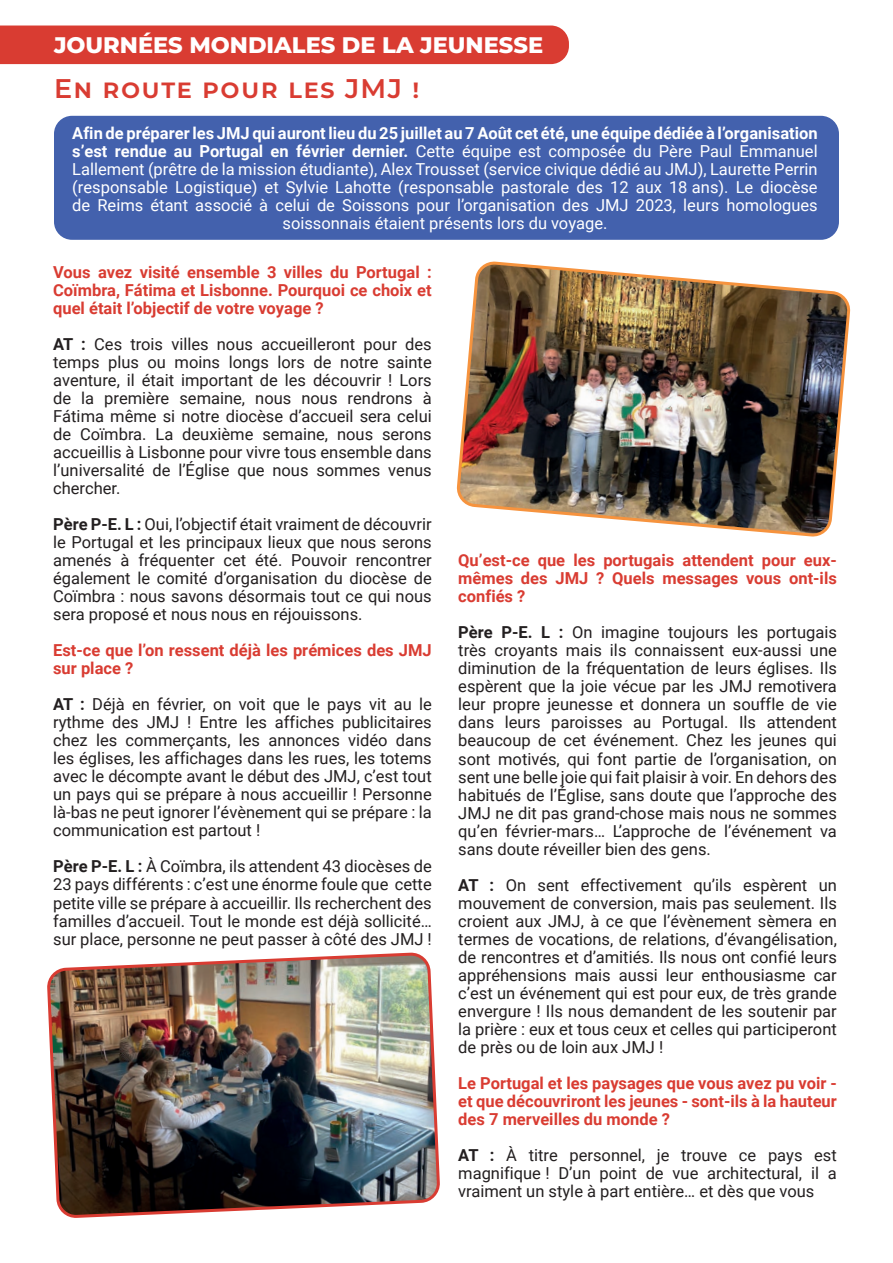
<style>
.page{position:relative;width:893px;height:1263px;background:#fff}
.page>*{position:absolute;margin:0;border:0;box-sizing:border-box;transform-origin:0 0}
.t1{font:600 27px "Montserrat";letter-spacing:.05em;color:#d93c32}
.t2{font:800 22.5px "Montserrat";color:#fff}
.t3{font:16.5px/18px "Roboto";color:#231f20;text-align:justify}
.t4{font:16.5px/18px "Roboto";color:#fff;text-align:center}
.t5{font:700 16.5px/18px "Roboto";color:#d93c32;text-align:justify}
.s1{font-weight:700}
.s2{color:#4361ad}
.s3{color:#fff}
</style>
<div class="page">
<div style="left:54px;top:116px;width:785px;height:124px;background:#4361ad;border-radius:18px"></div>
<div style="left:0;top:26px;width:569px;height:38px;background:#d93c32"></div>
<img style="left:48px;top:954px;width:391px;height:263px">
<img style="left:456px;top:261px;width:395px;height:276px">
<h2 class="t2" style="left:54px;top:29px;width:491px">JOURNÉES MONDIALES DE LA JEUNESSE</h2>
<h1 class="t1" style="left:54px;top:70px;width:367px">En route pour les JMJ !</h1>
<p class="t4" style="left:72px;top:123px;width:747px"><span class="s1">Afin de préparer les JMJ qui auront lieu du 25 juillet au 7 Août cet été, une équipe dédiée à l’organisation s’est rendue au Portugal en février dernier.</span> Cette équipe est composée du Père Paul Emmanuel Lallement (prêtre de la mission étudiante), Alex Trousset (service civique dédié au JMJ), Laurette Perrin (responsable Logistique) et Sylvie Lahotte (responsable pastorale des 12 aux 18<span class="s2">.</span>ans). Le diocèse de Reims étant associé à celui de Soissons pour l’organisation des JMJ 2023, leurs homologues soissonnais étaient présents lors du voyage.</p>
<p class="t5" style="left:53px;top:263px;width:380px">Vous avez visité ensemble 3 villes du Portugal :<br>Coïmbra, Fátima et Lisbonne. Pourquoi ce choix et quel était l’objectif de votre voyage ?</p>
<p class="t3" style="left:53px;top:335px;width:380px"><span class="s1">AT :</span> Ces trois villes nous accueilleront pour des temps plus ou moins longs lors de notre sainte aventure, il était important de les découvrir ! Lors de la première semaine, nous nous rendrons à Fátima même si notre diocèse d’accueil sera celui de Coïmbra. La deuxième semaine, nous serons accueillis à Lisbonne pour vivre tous ensemble dans l’universalité de l’Église que nous sommes venus chercher.</p>
<p class="t3" style="left:53px;top:515px;width:380px"><span class="s1">Père P-E. L :</span> Oui, l’objectif était vraiment de découvrir le Portugal et les principaux lieux que nous serons amenés à fréquenter cet été. Pouvoir rencontrer également le comité d’organisation du diocèse de Coïmbra : nous savons désormais tout ce qui nous sera proposé et nous nous en réjouissons.</p>
<p class="t5" style="left:53px;top:641px;width:380px">Est-ce que l’on ressent déjà les prémices des JMJ sur place ?</p>
<p class="t3" style="left:53px;top:695px;width:380px"><span class="s1">AT :</span> Déjà en février, on voit que le pays vit au le rythme des JMJ ! Entre les affiches publicitaires chez les commerçants, les annonces vidéo dans les églises, les affichages dans les rues, les totems avec le décompte avant le début des JMJ, c’est tout un pays qui se prépare à nous accueillir ! Personne là-bas ne peut ignorer l’évènement qui se prépare : la communication est partout !</p>
<p class="t3" style="left:53px;top:857px;width:380px"><span class="s1">Père P-E. L :</span> À Coïmbra, ils attendent 43 diocèses de 23 pays différents : c’est une énorme foule que cette petite ville se prépare à accueillir. Ils recherchent des familles d’accueil. Tout le monde est déjà sollicité… sur place, personne ne peut passer à côté des JMJ !</p>
<p class="t5" style="left:458px;top:551px;width:380px">Qu’est-ce que les portugais attendent pour eux&shy;mêmes des JMJ ? Quels messages vous ont-ils confiés ?</p>
<p class="t3" style="left:458px;top:623px;width:380px"><span class="s1">Père P-E. L :</span> On imagine toujours les portugais très croyants mais ils connaissent eux-aussi une diminution de la fréquentation de leurs églises. Ils espèrent que la joie vécue par les JMJ remotivera leur propre jeunesse et donnera un souffle de vie dans leurs paroisses au Portugal. Ils attendent beaucoup de cet événement. Chez les jeunes qui sont motivés, qui font partie de l’organisation, on sent une belle joie qui fait plaisir à voir. En dehors des habitués de l’Église, sans doute que l’approche des JMJ ne dit pas grand-chose mais nous ne sommes qu’en février-mars… L’approche de l’événement va sans doute réveiller bien des gens.</p>
<p class="t3" style="left:458px;top:875px;width:380px"><span class="s1">AT :</span> On sent effectivement qu’ils espèrent un mouvement de conversion, mais pas seulement. Ils croient aux JMJ, à ce que l’évènement sèmera en termes de vocations, de relations, d’évangélisation, de rencontres et d’amitiés. Ils nous ont confié leurs appréhensions mais aussi leur enthousiasme car c’est un événement qui est pour eux, de très grande envergure ! Ils nous demandent de les soutenir par la prière : eux et tous ceux et celles qui participeront de près ou de loin aux JMJ !</p>
<p class="t5" style="left:458px;top:1073px;width:380px">Le Portugal et les paysages que vous avez pu voir - et que découvriront les jeunes - sont-ils à la hauteur des 7 merveilles du monde ?</p>
<p class="t3" style="left:458px;top:1145px;width:380px"><span class="s1">AT :</span> À titre personnel, je trouve ce pays est magnifique<span class="s3">.</span>! D’un point de vue architectural, il a vraiment un style à part entière… et dès que vous</p>
</div>
